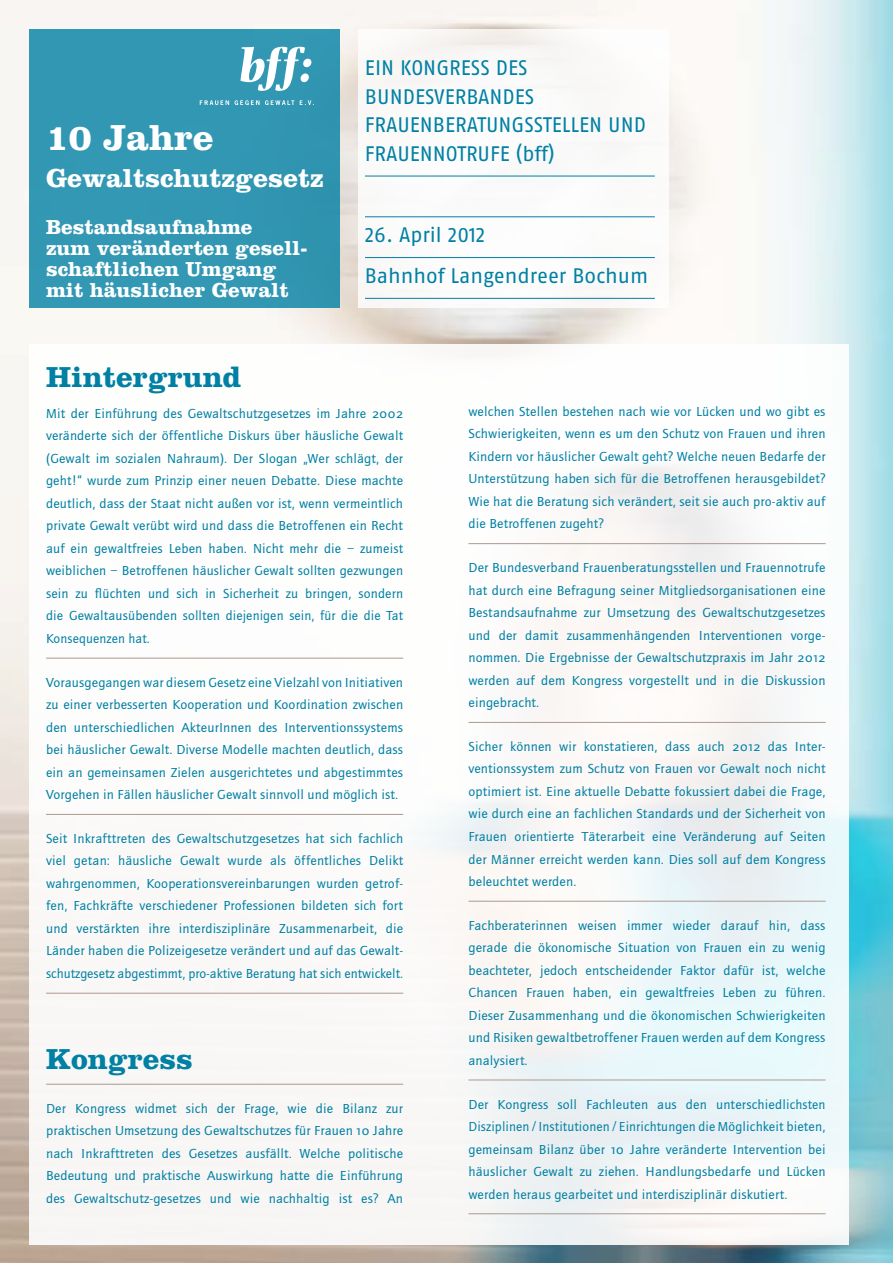
<style>
.page{position:relative;width:893px;height:1263px;background:#fff}
.page>*{position:absolute;margin:0;border:0;box-sizing:border-box;transform-origin:0 0}
.t1{font:700 37.5px "Clarendon";color:#fff}
.t2{font:700 30px "Clarendon";color:#0080a4}
.t3{font:700 27px "Clarendon";color:#fff}
.t4{font:21px/28.5px "Fago No Regular LF";color:#0080a4}
.t5{font:700 21px/21px "Clarendon";color:#fff}
.t6{font:13.5px/22.5px "FH Key Sans";color:#0080a4;text-align:justify}
</style>
<div class="page">
<img style="left:0;top:0;width:893px;height:1263px">
<div style="left:30px;top:344px;width:819px;height:900px;background:#fff"></div>
<div style="left:359px;top:30px;width:310px;height:278px;background:#fff"></div>
<hr style="left:365px;top:176px;width:290px;height:1px;background:#0080a4">
<hr style="left:365px;top:216px;width:290px;height:1px;background:#0080a4">
<hr style="left:365px;top:257px;width:290px;height:1px;background:#0080a4">
<hr style="left:365px;top:298px;width:290px;height:1px;background:#0080a4">
<div style="left:30px;top:30px;width:310px;height:278px;background:#3197b3"></div>
<svg style="left:240px;top:47px;width:71px;height:44px"></svg>
<svg style="left:200px;top:100px;width:114px;height:5px"></svg>
<hr style="left:46px;top:658px;width:357px;height:1px;background:#aa9a91">
<hr style="left:46px;top:814px;width:357px;height:1px;background:#aa9a91">
<hr style="left:46px;top:993px;width:357px;height:1px;background:#aa9a91">
<hr style="left:46px;top:1084px;width:357px;height:1px;background:#aa9a91">
<hr style="left:468px;top:543px;width:358px;height:1px;background:#aa9a91">
<hr style="left:468px;top:722px;width:358px;height:1px;background:#aa9a91">
<hr style="left:468px;top:901px;width:358px;height:1px;background:#aa9a91">
<hr style="left:468px;top:1079px;width:358px;height:1px;background:#aa9a91">
<hr style="left:468px;top:1213px;width:358px;height:1px;background:#aa9a91">
<h1 class="t1" style="left:46px;top:114px;width:169px">10 Jahre</h1>
<h3 class="t3" style="left:46px;top:162px;width:279px">Gewaltschutzgesetz</h3>
<h3 class="t5" style="left:46px;top:216px;width:263px">Bestandsaufnahme<br>zum veränderten gesell&shy;schaftlichen Umgang mit häuslicher Gewalt</h3>
<h3 class="t4" style="left:365px;top:54px;width:283px">EIN KONGRESS DES<br>BUNDESVERBANDES<br>FRAUENBERATUNGSSTELLEN UND<br>FRAUENNOTRUFE (BFF)</h3>
<h3 class="t4" style="left:365px;top:214px;width:285px;line-height:40.8px">26. APRIL 2012<br>BAHNHOF LANGENDREER BOCHUM</h3>
<h2 class="t2" style="left:46px;top:359px;width:197px">Hintergrund</h2>
<p class="t6" style="left:46px;top:402px;width:359px">Mit der Einführung des Gewaltschutzgesetzes im Jahre 2002 veränderte sich der öffentliche Diskurs über häusliche Gewalt (Gewalt im sozialen Nahraum). Der Slogan „Wer schlägt, der geht!“ wurde zum Prinzip einer neuen Debatte. Diese machte deutlich, dass der Staat nicht außen vor ist, wenn vermeintlich private Gewalt verübt wird und dass die Betroffenen ein Recht auf ein gewaltfreies Leben haben. Nicht mehr die – zumeist weiblichen – Betroffenen häuslicher Gewalt sollten gezwungen sein zu flüchten und sich in Sicherheit zu bringen, sondern die Gewaltausübenden sollten diejenigen sein, für die die Tat Konsequenzen hat.</p>
<p class="t6" style="left:46px;top:671px;width:359px">Vorausgegangen war diesem Gesetz eine Vielzahl von Initiativen zu einer verbesserten Kooperation und Koordination zwischen den unterschiedlichen AkteurInnen des Interventionssystems bei häuslicher Gewalt. Diverse Modelle machten deutlich, dass ein an gemeinsamen Zielen ausgerichtetes und abgestimmtes Vorgehen in Fällen häuslicher Gewalt sinnvoll und möglich ist.</p>
<p class="t6" style="left:46px;top:827px;width:359px;text-align:left">Seit Inkrafttreten des Gewaltschutzgesetzes hat sich fachlich viel getan: häusliche Gewalt wurde als öffentliches Delikt wahrgenommen, Kooperationsvereinbarungen wurden getrof&shy;fen, Fachkräfte verschiedener Professionen bildeten sich fort und verstärkten ihre interdisziplinäre Zusammenarbeit, die Länder haben die Polizeigesetze verändert und auf das Gewalt-- schutzgesetz abgestimmt, pro-aktive Beratung hat sich entwickelt.</p>
<h2 class="t2" style="left:46px;top:1041px;width:148px">Kongress</h2>
<p class="t6" style="left:46px;top:1097px;width:359px">Der Kongress widmet sich der Frage, wie die Bilanz zur praktischen Umsetzung des Gewaltschutzes für Frauen 10 Jahre nach Inkrafttreten des Gesetzes ausfällt. Welche politische Bedeutung und praktische Auswirkung hatte die Einführung des Gewaltschutz-gesetzes und wie nachhaltig ist es? An</p>
<p class="t6" style="left:468px;top:400px;width:359px">welchen Stellen bestehen nach wie vor Lücken und wo gibt es Schwierigkeiten, wenn es um den Schutz von Frauen und ihren Kindern vor häuslicher Gewalt geht? Welche neuen Bedarfe der Unterstützung haben sich für die Betroffenen herausgebildet?<br>Wie hat die Beratung sich verändert, seit sie auch pro-aktiv auf die Betroffenen zugeht?</p>
<p class="t6" style="left:468px;top:557px;width:359px">Der Bundesverband Frauenberatungsstellen und Frauennotrufe hat durch eine Befragung seiner Mitgliedsorganisationen eine Bestandsaufnahme zur Umsetzung des Gewaltschutzgesetzes und der damit zusammenhängenden Interventionen vorge&shy;nommen. Die Ergebnisse der Gewaltschutzpraxis im Jahr 2012 werden auf dem Kongress vorgestellt und in die Diskussion eingebracht.</p>
<p class="t6" style="left:468px;top:735px;width:359px">Sicher können wir konstatieren, dass auch 2012 das Inter&shy;ventionssystem zum Schutz von Frauen vor Gewalt noch nicht optimiert ist. Eine aktuelle Debatte fokussiert dabei die Frage, wie durch eine an fachlichen Standards und der Sicherheit von Frauen orientierte Täterarbeit eine Veränderung auf Seiten der Männer erreicht werden kann. Dies soll auf dem Kongress beleuchtet werden.</p>
<p class="t6" style="left:468px;top:914px;width:359px">Fachberaterinnen weisen immer wieder darauf hin, dass gerade die ökonomische Situation von Frauen ein zu wenig beachteter, jedoch entscheidender Faktor dafür ist, welche Chancen Frauen haben, ein gewaltfreies Leben zu führen.<br>Dieser Zusammenhang und die ökonomischen Schwierigkeiten und Risiken gewaltbetroffener Frauen werden auf dem Kongress analysiert.</p>
<p class="t6" style="left:468px;top:1093px;width:359px">Der Kongress soll Fachleuten aus den unterschiedlichsten Disziplinen/ Institutionen/Einrichtungen die Möglichkeit bieten, gemeinsam Bilanz über 10 Jahre veränderte Intervention bei häuslicher Gewalt zu ziehen. Handlungsbedarfe und Lücken werden heraus gearbeitet und interdisziplinär diskutiert.</p>
</div>
